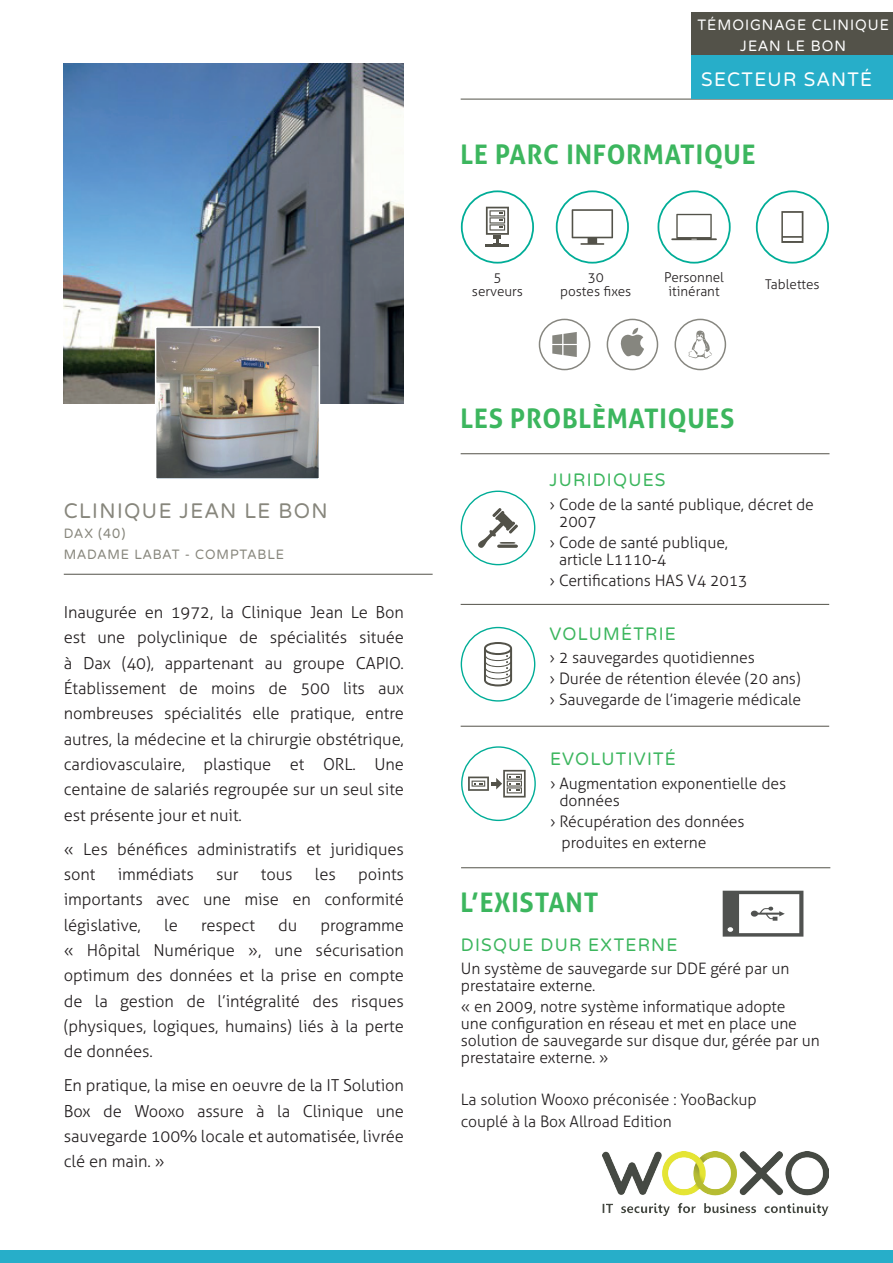
<style>
.page{position:relative;width:893px;height:1263px;background:#fff}
.page>*{position:absolute;margin:0;border:0;box-sizing:border-box;transform-origin:0 0}
.t1{font:700 27px "Aller";letter-spacing:.03em;color:#3cb65e;scale:.96 1}
.t2{font:21px "Varela Round";letter-spacing:.07em;color:#87867c;scale:.96 1}
.t3{font:19.5px "Varela Round";letter-spacing:.07em;color:#fff;scale:.96 1}
.t4{font:18px "Varela Round";letter-spacing:.07em;color:#3cb65e;scale:.96 1}
.t5{font:300 16.5px/25.3px "Aller";letter-spacing:-.005em;color:#231f20;text-align:justify}
.t6{font:300 15.75px/17px "Aller";letter-spacing:-.005em;color:#231f20}
.t7{font:15px/21px "Varela Round";letter-spacing:.07em;color:#fff;text-align:center;scale:.96 1}
.t8{font:300 13.5px/14.2px "Aller";color:#231f20;text-align:center}
.t9{font:13.5px/20.1px "Varela Round";letter-spacing:.07em;color:#87867c;scale:.96 1}
</style>
<div class="page">
<img style="left:603px;top:1151px;width:225px;height:64px">
<div style="left:0;top:1250px;width:893px;height:13px;background:#27aec9"></div>
<hr style="left:461px;top:99px;width:432px;height:1px;background:#535249">
<div style="left:692px;top:13px;width:201px;height:43px;background:#535249"></div>
<div style="left:692px;top:56px;width:201px;height:43px;background:#27aec9"></div>
<hr style="left:461px;top:604px;width:368px;height:1px;background:#535249">
<hr style="left:461px;top:453px;width:368px;height:1px;background:#535249">
<hr style="left:461px;top:726px;width:368px;height:1px;background:#535249">
<hr style="left:461px;top:867px;width:369px;height:1px;background:#535249">
<div style="left:461px;top:190px;width:73px;height:74px;border:2px solid #00ad97;border-radius:50%"></div>
<svg style="left:486px;top:207px;width:23px;height:40px"></svg>
<div style="left:556px;top:190px;width:73px;height:74px;border:2px solid #00ad97;border-radius:50%"></div>
<svg style="left:572px;top:209px;width:41px;height:36px"></svg>
<div style="left:657px;top:190px;width:74px;height:74px;border:2px solid #00ad97;border-radius:50%"></div>
<svg style="left:671px;top:214px;width:46px;height:26px"></svg>
<div style="left:756px;top:190px;width:73px;height:74px;border:2px solid #00ad97;border-radius:50%"></div>
<svg style="left:781px;top:211px;width:22px;height:32px"></svg>
<div style="left:539px;top:319px;width:51px;height:51px;border:2px solid #535249;border-radius:50%"></div>
<svg style="left:552px;top:332px;width:25px;height:25px"></svg>
<div style="left:674px;top:319px;width:52px;height:51px;border:2px solid #535249;border-radius:50%"></div>
<svg style="left:688px;top:331px;width:24px;height:28px"></svg>
<div style="left:607px;top:319px;width:51px;height:51px;border:2px solid #535249;border-radius:50%"></div>
<svg style="left:620px;top:328px;width:24px;height:28px"></svg>
<svg style="left:478px;top:508px;width:40px;height:40px"></svg>
<div style="left:461px;top:491px;width:74px;height:74px;border:1px solid #00ad97;border-radius:50%"></div>
<div style="left:461px;top:627px;width:74px;height:75px;border:1px solid #00ad97;border-radius:50%"></div>
<svg style="left:484px;top:642px;width:28px;height:44px"></svg>
<div style="left:461px;top:746px;width:75px;height:75px;border:1px solid #00ad97;border-radius:50%"></div>
<svg style="left:468px;top:770px;width:58px;height:27px"></svg>
<img style="left:64px;top:64px;width:340px;height:340px">
<img style="left:158px;top:329px;width:159px;height:148px">
<div style="left:155px;top:326px;width:165px;height:154px;border:2px solid #fff"></div>
<svg style="left:723px;top:891px;width:80px;height:45px"></svg>
<hr style="left:64px;top:574px;width:369px;height:1px;background:#535249">
<p class="t2" style="left:64px;top:499px;width:15px">CLINIQUE</p>
<p class="t2" style="left:180px;top:499px;width:156px">JEAN LE BON</p>
<p class="t9" style="left:64px;top:524px;width:231px">DAX (40)<br>MADAME LABAT - COMPTABLE</p>
<p class="t5" style="left:64px;top:599px;width:342px">Inaugurée en 1972, la Clinique Jean Le Bon est une polyclinique de spécialités située à Dax (40), appartenant au groupe CAPIO.<br>Établissement de moins de 500 lits aux nombreuses spécialités elle pratique, entre autres, la médecine et la chirurgie obstétrique, cardiovasculaire, plastique et ORL. Une centaine de salariés regroupée sur un seul site est présente jour et nuit.</p>
<p class="t5" style="left:64px;top:836px;width:342px">« Les bénéfices administratifs et juridiques sont</p>
<p class="t5" style="left:118px;top:861px;width:78px">immédiats</p>
<p class="t5" style="left:216px;top:861px;width:24px">sur</p>
<p class="t5" style="left:261px;top:861px;width:33px">tous</p>
<p class="t5" style="left:315px;top:861px;width:23px">les</p>
<p class="t5" style="left:64px;top:861px;width:342px;text-indent:294px">points importants avec une mise en conformité législative,</p>
<p class="t5" style="left:164px;top:912px;width:15px">le</p>
<p class="t5" style="left:201px;top:912px;width:55px">respect</p>
<p class="t5" style="left:278px;top:912px;width:21px">du</p>
<p class="t5" style="left:64px;top:912px;width:342px;text-indent:257px">programme « Hôpital Numérique », une sécurisation optimum des données et la prise en compte de la gestion de l’intégralité des risques (physiques, logiques, humains) liés à la perte de données.</p>
<p class="t5" style="left:64px;top:1073px;width:342px">En pratique, la mise en oeuvre de la IT Solution Box de Wooxo assure à la Clinique une sauvegarde 100% locale et automatisée, livrée clé en main. »</p>
<p class="t7" style="left:697px;top:14px;width:201px">TÉMOIGNAGE CLINIQUE<br>JEAN LE BON</p>
<p class="t3" style="left:701px;top:69px;width:180px">SECTEUR SANTÉ</p>
<h1 class="t1" style="left:461px;top:138px;width:309px">LE PARC INFORMATIQUE</h1>
<p class="t8" style="left:472px;top:270px;width:52px">5 serveurs</p>
<p class="t8" style="left:560px;top:270px;width:73px">30<br>postes fixes</p>
<p class="t8" style="left:664px;top:270px;width:61px">Personnel itinérant</p>
<p class="t8" style="left:765px;top:277px;width:56px">Tablettes</p>
<h1 class="t1" style="left:461px;top:402px;width:287px">LES PROBLÈMATIQUES</h1>
<p class="t4" style="left:550px;top:470px;width:122px">JURIDIQUES</p>
<p class="t6" style="left:559px;top:496px;width:256px;text-indent:-9px">› Code de la santé publique, décret de<br>2007</p>
<p class="t6" style="left:559px;top:534px;width:170px;text-indent:-9px">› Code de santé publique, article L1110-4</p>
<p class="t6" style="left:550px;top:572px;width:200px">› Certifications HAS V4 2013</p>
<p class="t4" style="left:550px;top:623px;width:133px">VOLUMÉTRIE</p>
<p class="t6" style="left:550px;top:647px;width:253px;line-height:21.1px">› 2 sauvegardes quotidiennes<br>› Durée de rétention élevée (20 ans) › Sauvegarde de l’imagerie médicale</p>
<p class="t4" style="left:550px;top:749px;width:133px">EVOLUTIVITÉ</p>
<p class="t6" style="left:559px;top:775px;width:228px;text-indent:-9px">› Augmentation exponentielle des données</p>
<p class="t6" style="left:562px;top:811px;width:185px;line-height:21.1px;text-indent:-12px">› Récupération des données produites en externe</p>
<h1 class="t1" style="left:460px;top:886px;width:145px">L’EXISTANT</h1>
<p class="t4" style="left:461px;top:934px;width:227px">DISQUE DUR EXTERNE</p>
<p class="t6" style="left:461px;top:960px;width:330px">Un système de sauvegarde sur DDE géré par un prestataire externe.</p>
<p class="t6" style="left:461px;top:998px;width:361px">« en 2009, notre système informatique adopte<br>une configuration en réseau et met en place une solution de sauvegarde sur disque dur, gérée par un prestataire externe. »</p>
<p class="t6" style="left:461px;top:1089px;width:297px;line-height:21.1px">La solution Wooxo préconisée : YooBackup couplé à la Box Allroad Edition</p>
</div>
